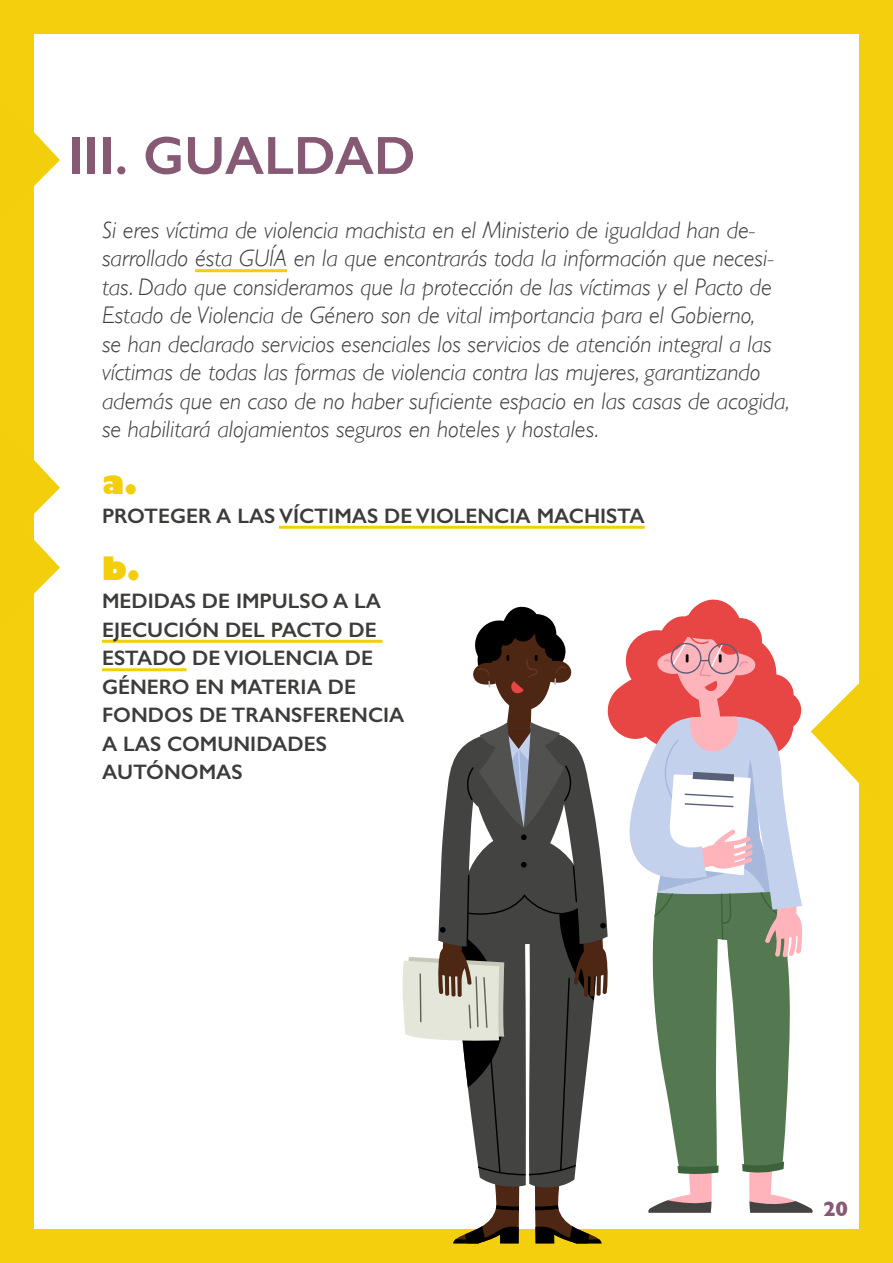
<style>
.page{position:relative;width:893px;height:1263px;background:#f3cf0d}
.page>*{position:absolute;margin:0;border:0;box-sizing:border-box;transform-origin:0 0}
.Titulo_Grande{font:600 54px "Gill Sans";color:#865a74}
.TITULO_SECCION{font:800 31.5px "Gill Sans";color:#f3ce0a}
.t1{font:italic 300 24px/28.5px "Gill Sans";color:#3c3c3b}
.TITULO_SECCION-2{font:600 21px/28.5px "Gill Sans";color:#3c3c3b}
.t2{font:700 21px "Gill Sans";color:#865a74}
</style>
<div class="page">
<div style="left:34px;top:34px;width:825px;height:1195px;background:#fff"></div>
<hr style="left:195px;top:269px;width:92px;height:3px;background:#f3ce0a">
<hr style="left:279px;top:526px;width:366px;height:3px;background:#f3ce0a">
<hr style="left:102px;top:640px;width:280px;height:3px;background:#f3ce0a">
<hr style="left:102px;top:668px;width:84px;height:3px;background:#f3ce0a">
<svg style="left:34px;top:132px;width:26px;height:54px"></svg>
<svg style="left:34px;top:460px;width:26px;height:134px"></svg>
<svg style="left:402px;top:599px;width:457px;height:644px"></svg>
<p class="Titulo_Grande" style="left:68px;top:123px;width:349px">III. GUALDAD</p>
<p class="t1" style="left:102px;top:216px;width:689px">Si eres víctima de violencia machista en el Ministerio de igualdad han de&shy;sarrollado ésta GUÍA en la que encontrarás toda la información que necesi&shy;tas. Dado que consideramos que la protección de las víctimas y el Pacto de Estado de Violencia de Género son de vital importancia para el Gobierno,<br>se han declarado servicios esenciales los servicios de atención integral a las víctimas de todas las formas de violencia contra las mujeres, garantizando además que en caso de no haber suficiente espacio en las casas de acogida, se habilitará alojamientos seguros en hoteles y hostales.</p>
<p class="TITULO_SECCION" style="left:102px;top:458px;width:37px">a.</p>
<p class="TITULO_SECCION-2" style="left:102px;top:501px;width:544px">PROTEGER A LAS VÍCTIMAS DE VIOLENCIA MACHISTA</p>
<p class="TITULO_SECCION" style="left:102px;top:543px;width:39px">b.</p>
<p class="TITULO_SECCION-2" style="left:102px;top:587px;width:304px">MEDIDAS DE IMPULSO A LA<br>EJECUCIÓN DEL PACTO DE<br>ESTADO DE VIOLENCIA DE<br>GÉNERO EN MATERIA DE<br>FONDOS DE TRANSFERENCIA<br>A LAS COMUNIDADES<br>AUTÓNOMAS</p>
<p class="t2" style="left:823px;top:1192px;width:26px">20</p>
</div>
